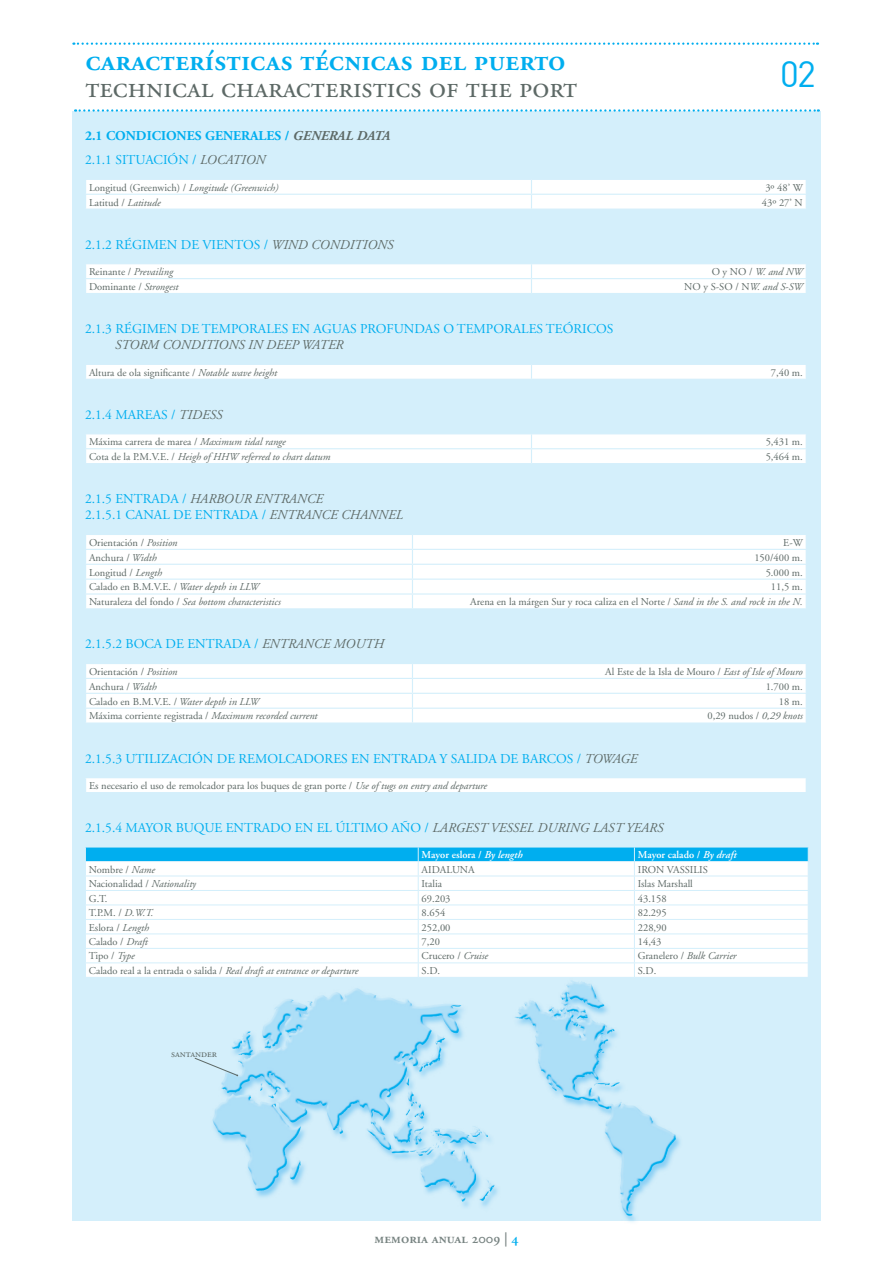
<style>
.page{position:relative;width:893px;height:1263px;background:#fff}
.page>*{position:absolute;margin:0;border:0;box-sizing:border-box;transform-origin:0 0}
.t1{font:36px "DIN";color:#00aeef}
.t2{font:30px "Adobe Garamond Regular SC";color:#5d6966}
.t3{font:30px "Adobe Garamond Semibold SC";color:#00aeef}
.t4{font:14.25px "Adobe Garamond Semibold SC";color:#788482}
.t5{font:13.5px "Adobe Garamond";color:#00aeef}
.t6{font:italic 13.5px "Adobe Garamond";color:#5d6966}
.t7{font:700 13.5px "Adobe Garamond";color:#00aeef}
.t8{font:10.5px "Adobe Garamond";color:#5d6966}
.t9{font:italic 10.5px "Adobe Garamond";color:#5d6966}
.t10{font:600 10.5px "Adobe Garamond";color:#fff}
.t11{font:10.5px "Adobe Garamond Regular SC";color:#5d6966}
.s1{font-style:italic;color:#5d6966}
.s2{font-style:italic}
.s3{font-style:normal}
.s4{font-style:normal;color:#00aeef}
.s5{color:#00aeef}
</style>
<div class="page">
<div style="left:72px;top:111px;width:749px;height:1109px;background:#d4effb"></div>
<svg style="left:86px;top:180px;width:720px;height:29px;background:#fcfdfe"></svg>
<svg style="left:86px;top:264px;width:720px;height:29px;background:#fcfdfe"></svg>
<svg style="left:86px;top:365px;width:720px;height:14px;background:#fdfefe"></svg>
<svg style="left:86px;top:434px;width:720px;height:29px;background:#fcfdfe"></svg>
<div style="left:86px;top:535px;width:720px;height:73px;background:#fff"></div>
<hr style="left:85px;top:549px;width:327px;height:1px;background:#d4effb">
<hr style="left:412px;top:549px;width:395px;height:1px;background:#d4effb">
<hr style="left:85px;top:564px;width:327px;height:1px;background:#d4effb">
<hr style="left:412px;top:564px;width:395px;height:1px;background:#d4effb">
<hr style="left:85px;top:578px;width:327px;height:2px;background:#d4effb">
<hr style="left:412px;top:578px;width:395px;height:2px;background:#d4effb">
<hr style="left:85px;top:593px;width:327px;height:2px;background:#d4effb">
<hr style="left:412px;top:593px;width:395px;height:2px;background:#d4effb">
<svg style="left:412px;top:535px;width:1px;height:73px"></svg>
<svg style="left:86px;top:664px;width:720px;height:58px;background:#fcfdfe"></svg>
<div style="left:86px;top:778px;width:720px;height:14px;background:#fff"></div>
<svg style="left:85px;top:847px;width:724px;height:130px;background:#e1f5fc"></svg>
<svg style="left:73px;top:43px;width:745px;height:2px"></svg>
<svg style="left:75px;top:109px;width:744px;height:3px"></svg>
<img style="left:210px;top:980px;width:473px;height:242px">
<svg style="left:194px;top:1058px;width:44px;height:18px"></svg>
<p class="t3" style="left:85px;top:44px;width:481px">características técnicas del puerto</p>
<p class="t2" style="left:85px;top:72px;width:493px">technical characteristics of the port</p>
<p class="t1" style="left:780px;top:52px;width:37px">02</p>
<p class="t7" style="left:85px;top:128px;width:307px">2.1 CONDICIONES GENERALES / <span class="s1">GENERAL DATA</span></p>
<p class="t5" style="left:85px;top:153px;width:182px">2.1.1 SITUACIÓN / <span class="s1">LOCATION</span></p>
<p class="t8" style="left:89px;top:182px;width:191px">Longitud (Greenwich) / <span class="s2">Longitude (Greenwich)</span></p>
<p class="t8" style="left:765px;top:182px;width:39px">3º 48’ W</p>
<p class="t8" style="left:89px;top:197px;width:73px">Latitud / <span class="s2">Latitude</span></p>
<p class="t8" style="left:762px;top:197px;width:43px">43º 27’ N</p>
<p class="t5" style="left:85px;top:237px;width:310px">2.1.2 RÉGIMEN DE VIENTOS / <span class="s1">WIND CONDITIONS</span></p>
<p class="t9" style="left:89px;top:266px;width:86px"><span class="s3">Reinante /</span> Prevailing</p>
<p class="t9" style="left:712px;top:266px;width:93px"><span class="s3">O y NO /</span> W. and NW</p>
<p class="t8" style="left:89px;top:281px;width:91px">Dominante / <span class="s2">Strongest</span></p>
<p class="t8" style="left:684px;top:281px;width:120px">NO y S-SO / N<span class="s2">W. and S-SW</span></p>
<p class="t5" style="left:85px;top:322px;width:530px">2.1.3 RÉGIMEN DE TEMPORALES EN AGUAS PROFUNDAS O TEMPORALES TEÓRICOS</p>
<p class="t6" style="left:115px;top:338px;width:230px">STORM CONDITIONS IN DEEP WATER</p>
<p class="t8" style="left:89px;top:367px;width:190px">Altura de ola significante / <span class="s2">Notable wave height</span></p>
<p class="t8" style="left:771px;top:367px;width:33px">7,40 m.</p>
<p class="t5" style="left:85px;top:407px;width:139px">2.1.4 MAREAS / <span class="s1">TIDESS</span></p>
<p class="t8" style="left:89px;top:436px;width:198px">Máxima carrera de marea / <span class="s2">Maximum tidal range</span></p>
<p class="t8" style="left:766px;top:436px;width:39px">5,431 m.</p>
<p class="t9" style="left:89px;top:451px;width:243px"><span class="s3">Cota de la P.M.V.E. /</span> Heigh of HHW referred to chart datum</p>
<p class="t8" style="left:766px;top:451px;width:39px">5,464 m.</p>
<p class="t6" style="left:85px;top:492px;width:240px"><span class="s4">2.1.5 ENTRADA /</span> HARBOUR ENTRANCE</p>
<p class="t5" style="left:85px;top:508px;width:320px">2.1.5.1 CANAL DE ENTRADA / <span class="s1">ENTRANCE CHANNEL</span></p>
<p class="t8" style="left:89px;top:537px;width:90px">Orientación / <span class="s2">Position</span></p>
<p class="t8" style="left:783px;top:537px;width:21px">E-W</p>
<p class="t8" style="left:89px;top:552px;width:69px">Anchura / <span class="s2">Width</span></p>
<p class="t8" style="left:754px;top:552px;width:50px">150/400 m.</p>
<p class="t8" style="left:89px;top:567px;width:75px">Longitud / <span class="s2">Length</span></p>
<p class="t8" style="left:766px;top:567px;width:39px">5.000 m.</p>
<p class="t8" style="left:89px;top:581px;width:172px">Calado en B.M.V.E. / <span class="s2">Water depth in LLW</span></p>
<p class="t8" style="left:771px;top:581px;width:33px">11,5 m.</p>
<p class="t9" style="left:89px;top:596px;width:193px"><span class="s3">Naturaleza del fondo /</span> Sea bottom characteristics</p>
<p class="t8" style="left:470px;top:596px;width:334px">Arena en la márgen Sur y roca caliza en el Norte / <span class="s2">Sand in the S. and rock in the N.</span></p>
<p class="t5" style="left:85px;top:637px;width:301px">2.1.5.2 BOCA DE ENTRADA / <span class="s1">ENTRANCE MOUTH</span></p>
<p class="t8" style="left:89px;top:666px;width:90px">Orientación / <span class="s2">Position</span></p>
<p class="t8" style="left:605px;top:666px;width:199px">Al Este de la Isla de Mouro / <span class="s2">East of Isle of Mouro</span></p>
<p class="t8" style="left:89px;top:681px;width:69px">Anchura / <span class="s2">Width</span></p>
<p class="t8" style="left:766px;top:681px;width:39px">1.700 m.</p>
<p class="t8" style="left:89px;top:696px;width:172px">Calado en B.M.V.E. / <span class="s2">Water depth in LLW</span></p>
<p class="t8" style="left:779px;top:696px;width:26px">18 m.</p>
<p class="t8" style="left:89px;top:710px;width:230px">Máxima corriente registrada / <span class="s2">Maximum recorded current</span></p>
<p class="t8" style="left:707px;top:710px;width:97px">0,29 nudos / <span class="s2">0,29 knots</span></p>
<p class="t5" style="left:85px;top:751px;width:554px">2.1.5.3 UTILIZACIÓN DE REMOLCADORES EN ENTRADA Y SALIDA DE BARCOS / <span class="s1">TOWAGE</span></p>
<p class="t8" style="left:89px;top:780px;width:400px">Es necesario el uso de remolcador para los buques de gran porte / <span class="s2">Use of tugs on entry and departure</span></p>
<p class="t5" style="left:85px;top:821px;width:580px">2.1.5.4 MAYOR BUQUE ENTRADO EN EL ÚLTIMO AÑO / <span class="s1">LARGEST VESSEL DURING LAST YEARS</span></p>
<p class="t10" style="left:422px;top:849px;width:102px">Mayor eslora / <span class="s2">By length</span></p>
<p class="t10" style="left:638px;top:849px;width:100px">Mayor calado / <span class="s2">By draft</span></p>
<p class="t8" style="left:89px;top:864px;width:68px">Nombre / <span class="s2">Name</span></p>
<p class="t8" style="left:422px;top:864px;width:55px">AIDALUNA</p>
<p class="t8" style="left:638px;top:864px;width:72px">IRON VASSILIS</p>
<p class="t8" style="left:89px;top:878px;width:109px">Nacionalidad / <span class="s2">Nationality</span></p>
<p class="t8" style="left:422px;top:878px;width:22px">Italia</p>
<p class="t8" style="left:638px;top:878px;width:57px">Islas Marshall</p>
<p class="t8" style="left:89px;top:893px;width:20px">G.T.</p>
<p class="t8" style="left:422px;top:893px;width:30px">69.203</p>
<p class="t8" style="left:638px;top:893px;width:30px">43.158</p>
<p class="t8" style="left:89px;top:907px;width:66px">T.P.M. / <span class="s2">D.W.T.</span></p>
<p class="t8" style="left:422px;top:907px;width:25px">8.654</p>
<p class="t8" style="left:638px;top:907px;width:30px">82.295</p>
<p class="t8" style="left:89px;top:921px;width:62px">Eslora / <span class="s2">Length</span></p>
<p class="t8" style="left:422px;top:921px;width:30px">252,00</p>
<p class="t8" style="left:638px;top:921px;width:30px">228,90</p>
<p class="t8" style="left:89px;top:936px;width:60px">Calado / <span class="s2">Draft</span></p>
<p class="t8" style="left:422px;top:936px;width:20px">7,20</p>
<p class="t8" style="left:638px;top:936px;width:25px">14,43</p>
<p class="t8" style="left:89px;top:950px;width:48px">Tipo / <span class="s2">Type</span></p>
<p class="t8" style="left:422px;top:950px;width:68px">Crucero / <span class="s2">Cruise</span></p>
<p class="t9" style="left:638px;top:950px;width:100px"><span class="s3">Granelero /</span> Bulk Carrier</p>
<p class="t9" style="left:89px;top:965px;width:271px"><span class="s3">Calado real a la entrada o salida /</span> Real draft at entrance or departure</p>
<p class="t8" style="left:422px;top:965px;width:20px">S.D.</p>
<p class="t8" style="left:638px;top:965px;width:20px">S.D.</p>
<p class="t11" style="left:171px;top:1048px;width:47px">santander</p>
<p class="t4" style="left:375px;top:1230px;width:145px">memoria anual 2009 | <span class="s5">4</span></p>
</div>
